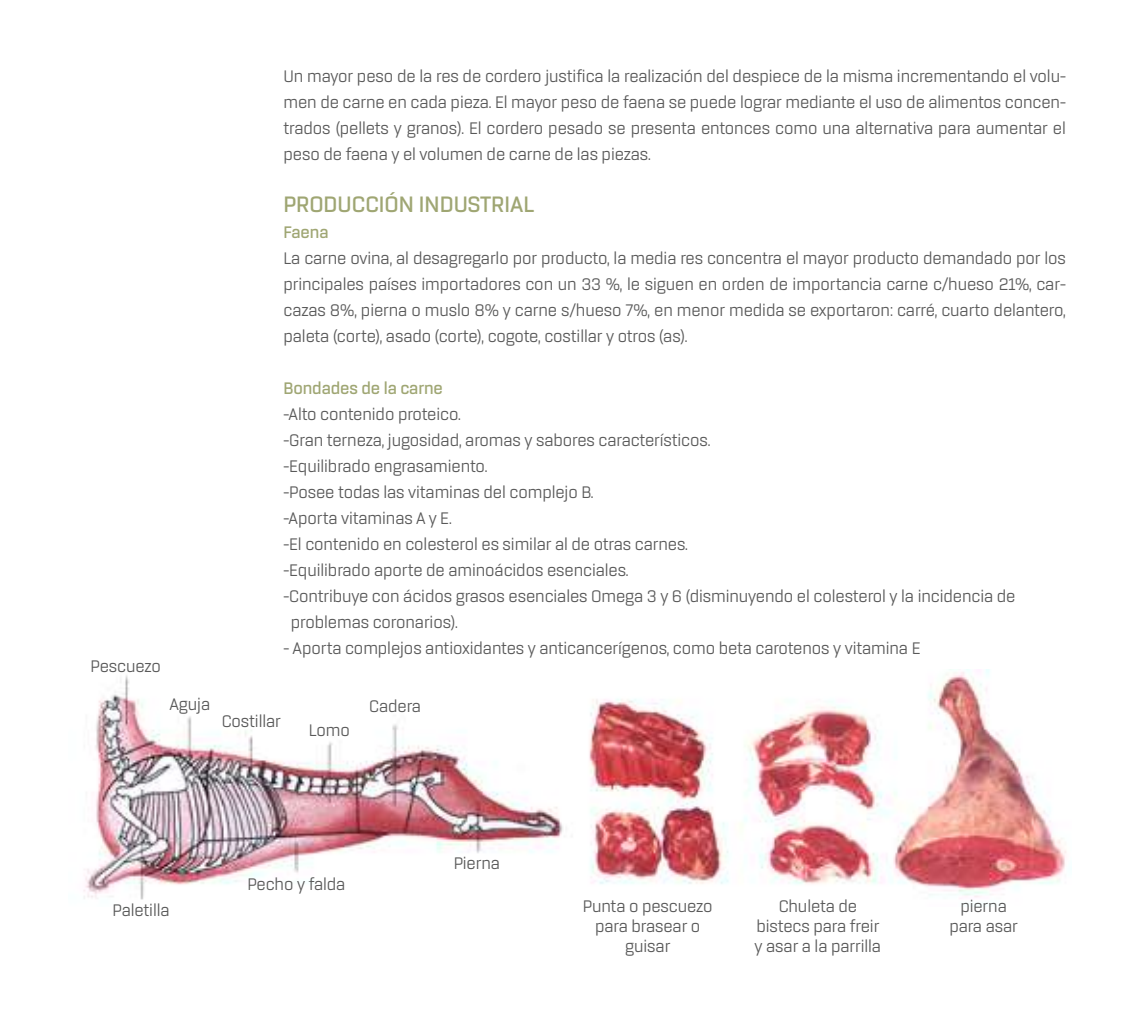
<style>
.page{position:relative;width:1134px;height:1021px;background:#fff}
.page>*{position:absolute;margin:0;border:0;box-sizing:border-box;transform-origin:0 0}
.t1{font:600 24px "Rogan";color:#9fa673}
.t2{font:18px/26px "Rogan";letter-spacing:-.005em;color:#595959;text-align:center}
.t3{font:600 18px "Rogan";letter-spacing:-.005em;color:#9fa673}
</style>
<div class="page">
<img style="left:83px;top:669px;width:983px;height:231px">
<p class="t2" style="left:91px;top:653px;width:72px">Pescuezo</p>
<p class="t2" style="left:169px;top:691px;width:42px">Aguja</p>
<p class="t2" style="left:283px;top:63px;width:784px;text-align:justify">Un mayor peso de la res de cordero justifica la realización del despiece de la misma incrementando el volu&shy;men de carne en cada pieza. El mayor peso de faena se puede lograr mediante el uso de alimentos concen&shy;trados (pellets y granos). El cordero pesado se presenta entonces como una alternativa para aumentar el peso de faena y el volumen de carne de las piezas.</p>
<h1 class="t1" style="left:283px;top:191px;width:252px">PRODUCCIÓN INDUSTRIAL</h1>
<p class="t3" style="left:283px;top:222px;width:47px">Faena</p>
<p class="t2" style="left:283px;top:245px;width:784px;text-align:justify">La carne ovina, al desagregarlo por producto, la media res concentra el mayor producto demandado por los principales países importadores con un 33 %, le siguen en orden de importancia carne c/hueso 21%, car&shy;cazas 8%, pierna o muslo 8% y carne s/hueso 7%, en menor medida se exportaron: carré, cuarto delantero, paleta (corte), asado (corte), cogote, costillar y otros (as).</p>
<p class="t3" style="left:283px;top:378px;width:161px">Bondades de la carne</p>
<p class="t2" style="left:283px;top:401px;width:179px">-Alto contenido proteico.</p>
<p class="t2" style="left:283px;top:427px;width:428px">-Gran terneza, jugosidad, aromas y sabores característicos.</p>
<p class="t2" style="left:283px;top:453px;width:205px">-Equilibrado engrasamiento.</p>
<p class="t2" style="left:283px;top:479px;width:312px">-Posee todas las vitaminas del complejo B.</p>
<p class="t2" style="left:283px;top:505px;width:170px">-Aporta vitaminas A y E.</p>
<p class="t2" style="left:283px;top:531px;width:406px">-El contenido en colesterol es similar al de otras carnes.</p>
<p class="t2" style="left:283px;top:557px;width:347px">-Equilibrado aporte de aminoácidos esenciales.</p>
<p class="t2" style="left:283px;top:583px;width:733px">-Contribuye con ácidos grasos esenciales Omega 3 y 6 (disminuyendo el colesterol y la incidencia de</p>
<p class="t2" style="left:291px;top:609px;width:169px">problemas coronarios).</p>
<p class="t2" style="left:283px;top:635px;width:638px">- Aporta complejos antioxidantes y anticancerígenos, como beta carotenos y vitamina E</p>
<p class="t2" style="left:222px;top:708px;width:61px">Costillar</p>
<p class="t2" style="left:309px;top:717px;width:43px">Lomo</p>
<p class="t2" style="left:369px;top:693px;width:53px">Cadera</p>
<p class="t2" style="left:113px;top:897px;width:59px">Paletilla</p>
<p class="t2" style="left:247px;top:871px;width:100px">Pecho y falda</p>
<p class="t2" style="left:454px;top:850px;width:48px">Pierna</p>
<p class="t2" style="left:583px;top:896px;width:131px;line-height:20px">Punta o pescuezo para brasear o guisar</p>
<p class="t2" style="left:755px;top:896px;width:128px;line-height:20px">Chuleta de bistecs para freir y asar a la parrilla</p>
<p class="t2" style="left:949px;top:896px;width:70px;line-height:20px">pierna para asar</p>
</div>
